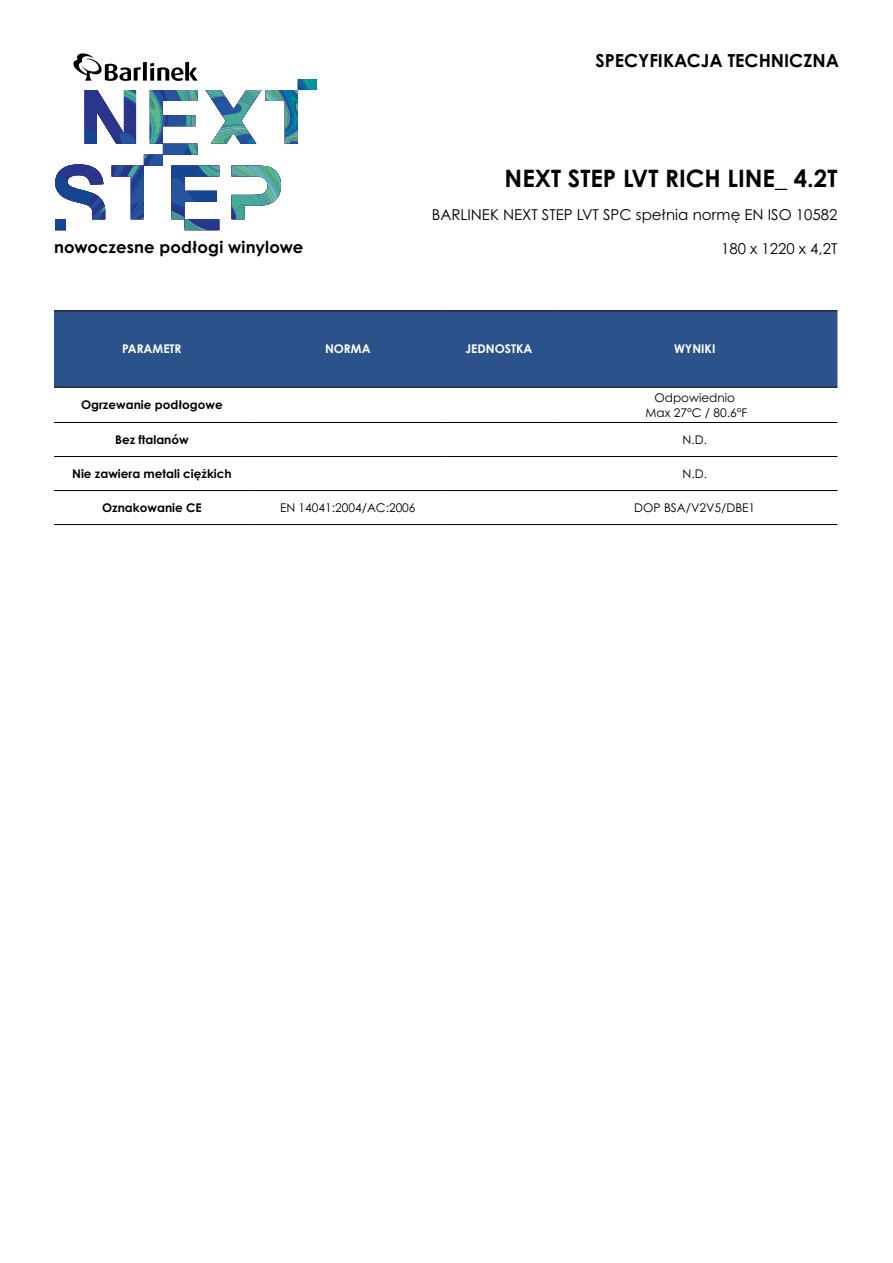
<style>
.page{position:relative;width:893px;height:1263px;background:#fff}
.page>*{position:absolute;margin:0;border:0;box-sizing:border-box;transform-origin:0 0}
.t1{font:700 24px "Century Gothic Pro";color:#000}
.t2{font:700 18px "Century Gothic Pro";color:#000}
.t3{font:700 16.5px "Century Gothic Pro";letter-spacing:.005em;color:#000}
.t4{font:15px "Century Gothic Pro";color:#000}
.t5{font:12px/14.4px "Century Gothic Pro";color:#000;text-align:center}
.t6{font:700 12px "Century Gothic Pro";color:#000}
.t7{font:700 12px "Century Gothic Pro";color:#fff}
</style>
<div class="page">
<svg style="left:55px;top:53px;width:262px;height:177px"></svg>
<div style="left:54px;top:311px;width:783px;height:76px;background:#2c528b"></div>
<hr style="left:54px;top:310px;width:196px;height:1px;background:#000">
<hr style="left:250px;top:310px;width:196px;height:1px;background:#000">
<hr style="left:446px;top:310px;width:106px;height:1px;background:#000">
<hr style="left:552px;top:310px;width:285px;height:1px;background:#000">
<hr style="left:54px;top:387px;width:196px;height:1px;background:#000">
<hr style="left:250px;top:387px;width:196px;height:1px;background:#000">
<hr style="left:446px;top:387px;width:106px;height:1px;background:#000">
<hr style="left:552px;top:387px;width:285px;height:1px;background:#000">
<hr style="left:54px;top:422px;width:196px;height:1px;background:#000">
<hr style="left:250px;top:422px;width:196px;height:1px;background:#000">
<hr style="left:446px;top:422px;width:106px;height:1px;background:#000">
<hr style="left:552px;top:422px;width:285px;height:1px;background:#000">
<hr style="left:54px;top:456px;width:196px;height:1px;background:#000">
<hr style="left:250px;top:456px;width:196px;height:1px;background:#000">
<hr style="left:446px;top:456px;width:106px;height:1px;background:#000">
<hr style="left:552px;top:456px;width:285px;height:1px;background:#000">
<hr style="left:54px;top:490px;width:196px;height:1px;background:#000">
<hr style="left:250px;top:490px;width:196px;height:1px;background:#000">
<hr style="left:446px;top:490px;width:106px;height:1px;background:#000">
<hr style="left:552px;top:490px;width:285px;height:1px;background:#000">
<hr style="left:54px;top:524px;width:196px;height:1px;background:#000">
<hr style="left:250px;top:524px;width:196px;height:1px;background:#000">
<hr style="left:446px;top:524px;width:106px;height:1px;background:#000">
<hr style="left:552px;top:524px;width:285px;height:1px;background:#000">
<p class="t3" style="left:54px;top:237px;width:251px">nowoczesne podłogi winylowe</p>
<p class="t2" style="left:595px;top:50px;width:245px">SPECYFIKACJA TECHNICZNA</p>
<p class="t1" style="left:505px;top:163px;width:334px">NEXT STEP LVT RICH LINE_ 4.2T</p>
<p class="t4" style="left:432px;top:206px;width:407px">BARLINEK NEXT STEP LVT SPC spełnia normę EN ISO 10582</p>
<p class="t4" style="left:721px;top:239px;width:118px">180 x 1220 x 4,2T</p>
<p class="t7" style="left:122px;top:342px;width:61px">PARAMETR</p>
<p class="t7" style="left:325px;top:342px;width:47px">NORMA</p>
<p class="t7" style="left:465px;top:342px;width:68px">JEDNOSTKA</p>
<p class="t7" style="left:674px;top:342px;width:43px">WYNIKI</p>
<p class="t6" style="left:81px;top:397px;width:143px">Ogrzewanie podłogowe</p>
<p class="t5" style="left:645px;top:390px;width:103px">Odpowiednio<br>Max 27°C / 80.6°F</p>
<p class="t6" style="left:115px;top:432px;width:75px">Bez ftalanów</p>
<p class="t5" style="left:682px;top:432px;width:26px">N.D.</p>
<p class="t6" style="left:72px;top:466px;width:161px">Nie zawiera metali ciężkich</p>
<p class="t5" style="left:682px;top:466px;width:26px">N.D.</p>
<p class="t6" style="left:102px;top:500px;width:101px">Oznakowanie CE</p>
<p class="t5" style="left:280px;top:500px;width:137px">EN 14041:2004/AC:2006</p>
<p class="t5" style="left:634px;top:500px;width:123px">DOP BSA/V2V5/DBE1</p>
</div>
